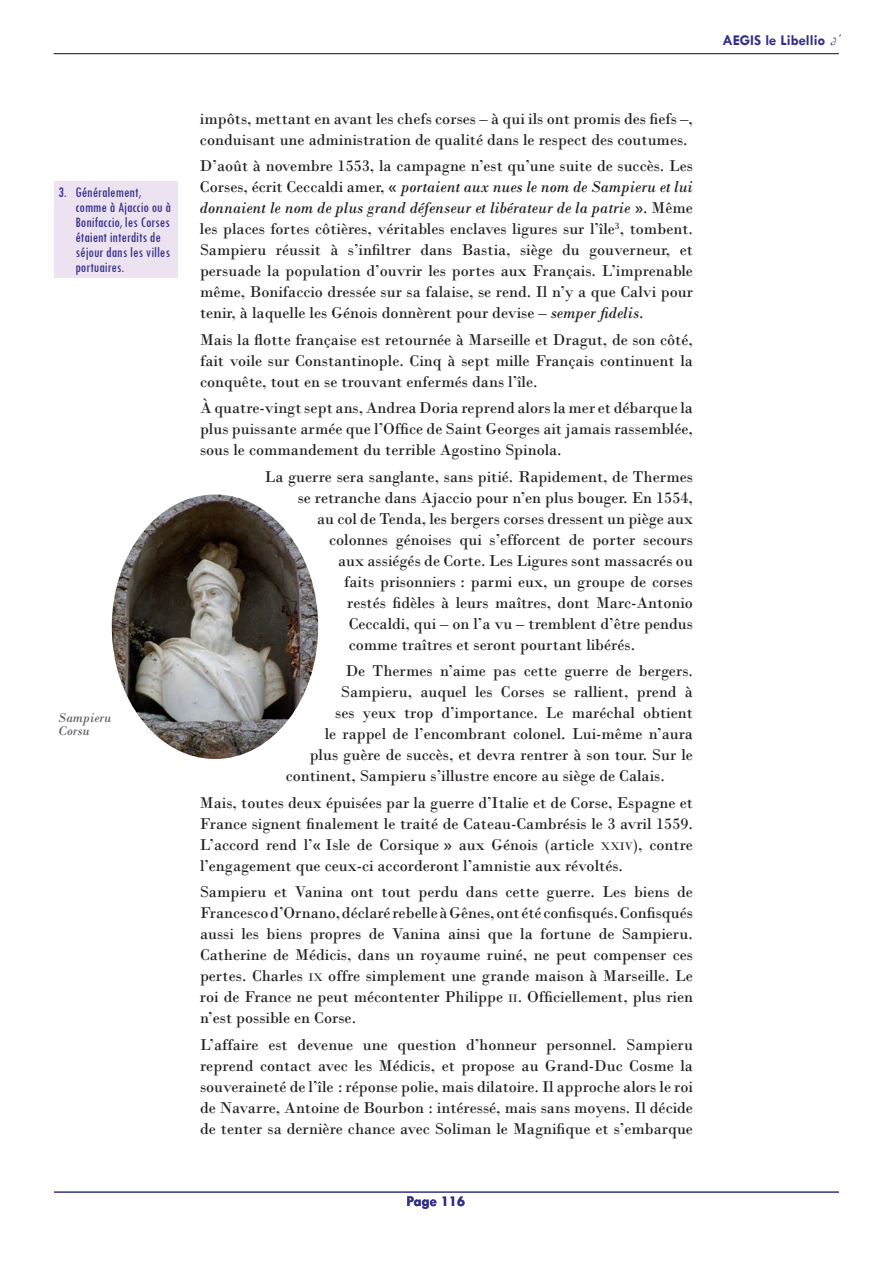
<style>
.page{position:relative;width:893px;height:1263px;background:#fff}
.page>*{position:absolute;margin:0;border:0;box-sizing:border-box;transform-origin:0 0}
.t1{font:16.5px/21px "Bodoni";color:#231f20;text-align:justify}
.t2{font:condensed 15px/15px "Tw Cen";color:#332f8a}
.t3{font:700 15px "Tw Cen";color:#332f8a}
.t4{font:italic 13.5px/13.5px "Bodoni";color:#5c5e62}
.s1{font-style:italic}
.s2{font-size:11.55px}
.s3{font-family:"French Script";font-weight:400;font-style:italic;font-size:16.5px}
</style>
<div class="page">
<hr style="left:54px;top:1192px;width:785px;height:1px;background:#332f8a">
<hr style="left:54px;top:53px;width:785px;height:1px;background:#332f8a">
<div style="left:54px;top:181px;width:123px;height:97px;background:#ede3f0"></div>
<img style="left:112px;top:494px;width:206px;height:265px">
<p class="t2" style="left:75px;top:184px;width:97px;text-indent:-17px">3. Généralement, comme à Ajaccio ou à<br>Bonifaccio, les Corses étaient interdits de séjour dans les villes portuaires.</p>
<p class="t4" style="left:58px;top:710px;width:55px">Sampieru<br>Corsu</p>
<p class="t1" style="left:200px;top:108px;width:494px">impôts, mettant en avant les chefs corses – à qui ils ont promis des fiefs –, conduisant une administration de qualité dans le respect des coutumes.</p>
<p class="t1" style="left:200px;top:155px;width:494px">D’août à novembre 1553, la campagne n’est qu’une suite de succès. Les Corses, écrit Ceccaldi amer, « <span class="s1">portaient aux nues le nom de Sampieru et lui donnaient le nom de plus grand défenseur et libérateur de la patrie</span> ». Même les places fortes côtières, véritables enclaves ligures sur l’île<sup>3</sup>, tombent.<br>Sampieru réussit à s’infiltrer dans Bastia, siège du gouverneur, et persuade la population d’ouvrir les portes aux Français. L’imprenable même, Bonifaccio dressée sur sa falaise, se rend. Il n’y a que Calvi pour tenir, à laquelle les Génois donnèrent pour devise – <span class="s1">semper fidelis</span>.</p>
<p class="t1" style="left:200px;top:329px;width:494px">Mais la flotte française est retournée à Marseille et Dragut, de son côté, fait voile sur Constantinople. Cinq à sept mille Français continuent la conquête, tout en se trouvant enfermés dans l’île.</p>
<p class="t1" style="left:200px;top:397px;width:494px">À quatre-vingt sept ans, Andrea Doria reprend alors la mer et débarque la plus puissante armée que l’Office de Saint Georges ait jamais rassemblée, sous le commandement du terrible Agostino Spinola.</p>
<p class="t1" style="left:265px;top:466px;width:430px">La guerre sera sanglante, sans pitié. Rapidement, de Thermes</p>
<p class="t1" style="left:298px;top:487px;width:397px">se retranche dans Ajaccio pour n’en plus bouger. En 1554,</p>
<p class="t1" style="left:317px;top:508px;width:377px">au col de Tenda, les bergers corses dressent un piège aux</p>
<p class="t1" style="left:329px;top:529px;width:365px">colonnes génoises qui s’efforcent de porter secours</p>
<p class="t1" style="left:338px;top:550px;width:356px">aux assiégés de Corte. Les Ligures sont massacrés ou</p>
<p class="t1" style="left:344px;top:571px;width:350px">faits prisonniers : parmi eux, un groupe de corses</p>
<p class="t1" style="left:347px;top:592px;width:347px">restés fidèles à leurs maîtres, dont Marc-Antonio</p>
<p class="t1" style="left:349px;top:613px;width:346px">Ceccaldi, qui – on l’a vu – tremblent d’être pendus</p>
<p class="t1" style="left:349px;top:634px;width:288px">comme traîtres et seront pourtant libérés.</p>
<p class="t1" style="left:346px;top:661px;width:349px">De Thermes n’aime pas cette guerre de bergers.</p>
<p class="t1" style="left:341px;top:682px;width:353px">Sampieru, auquel les Corses se rallient, prend à</p>
<p class="t1" style="left:335px;top:703px;width:359px">ses yeux trop d’importance. Le maréchal obtient</p>
<p class="t1" style="left:325px;top:724px;width:370px">le rappel de l’encombrant colonel. Lui-même n’aura</p>
<p class="t1" style="left:310px;top:745px;width:385px">plus guère de succès, et devra rentrer à son tour. Sur le</p>
<p class="t1" style="left:286px;top:766px;width:381px">continent, Sampieru s’illustre encore au siège de Calais.</p>
<p class="t1" style="left:200px;top:792px;width:494px">Mais, toutes deux épuisées par la guerre d’Italie et de Corse, Espagne et France signent finalement le traité de Cateau-Cambrésis le 3 avril 1559.<br>L’accord rend l’« Isle de Corsique » aux Génois (article <span class="s2">XXIV</span>), contre l’engagement que ceux-ci accorderont l’amnistie aux révoltés.</p>
<p class="t1" style="left:200px;top:882px;width:494px">Sampieru et Vanina ont tout perdu dans cette guerre. Les biens de Francesco d’Ornano, déclaré rebelle à Gênes, ont été confisqués. Confisqués aussi les biens propres de Vanina ainsi que la fortune de Sampieru.<br>Catherine de Médicis, dans un royaume ruiné, ne peut compenser ces pertes. Charles <span class="s2">IX</span> offre simplement une grande maison à Marseille. Le roi de France ne peut mécontenter Philippe <span class="s2">II</span>. Officiellement, plus rien n’est possible en Corse.</p>
<p class="t1" style="left:200px;top:1034px;width:494px">L’affaire est devenue une question d’honneur personnel. Sampieru reprend contact avec les Médicis, et propose au Grand-Duc Cosme la souveraineté de l’île : réponse polie, mais dilatoire. Il approche alors le roi de Navarre, Antoine de Bourbon : intéressé, mais sans moyens. Il décide de tenter sa dernière chance avec Soliman le Magnifique et s’embarque</p>
<p class="t3" style="left:407px;top:1192px;width:60px">Page 116</p>
<p class="t3" style="left:722px;top:31px;width:124px">AEGIS le Libellio <span class="s3">d’</span></p>
</div>
